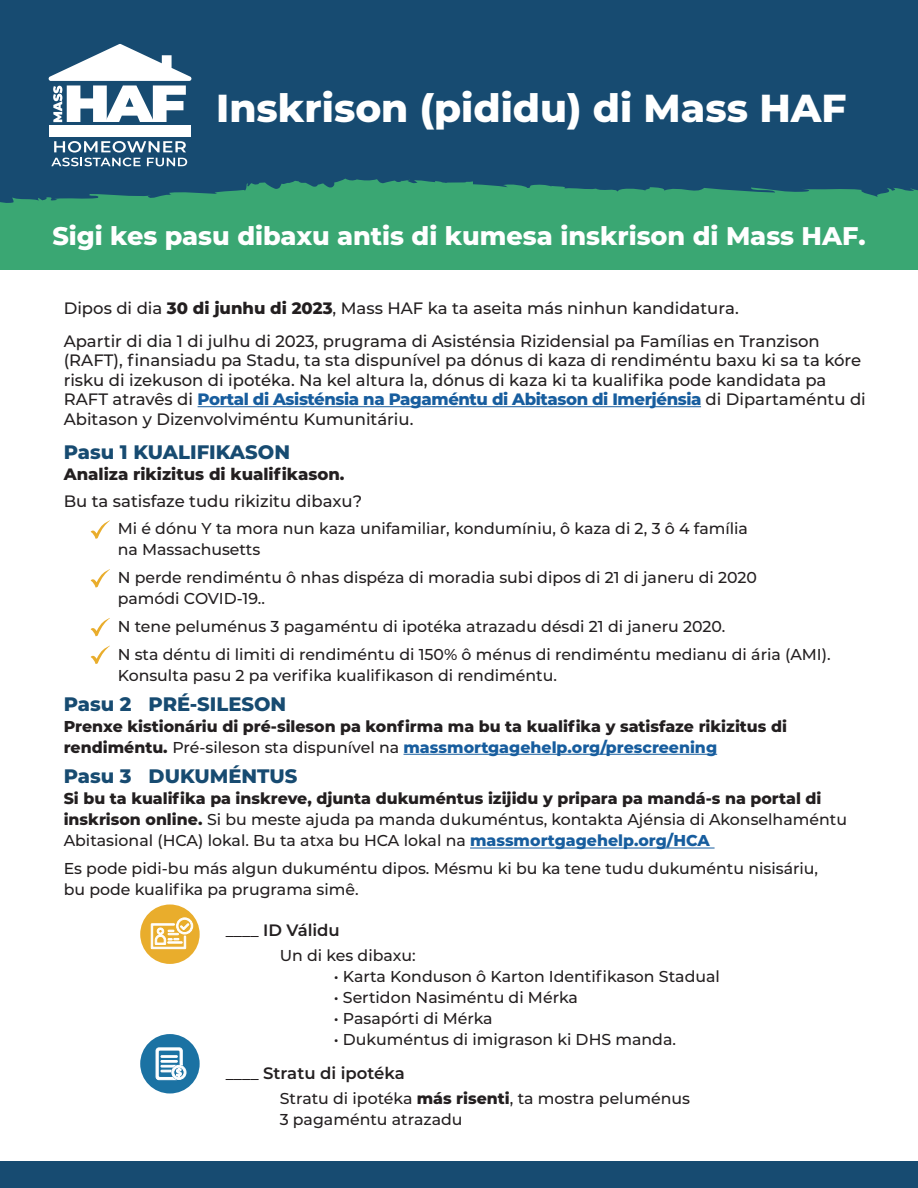
<style>
.page{position:relative;width:918px;height:1188px;background:#fff}
.page>*{position:absolute;margin:0;border:0;box-sizing:border-box;transform-origin:0 0}
.t1{font:800 39px "Montserrat";color:#fff}
.t2{font:800 25.5px "Montserrat";color:#fff}
.t3{font:800 19.5px "Montserrat";color:#174b71}
.t4{font:500 16.5px/19.5px "Montserrat";color:#231f20}
.t5{font:800 16.5px "Montserrat";color:#231f20}
.t6{font:600 16.5px "Montserrat";color:#231f20}
.t7{font:500 15.75px/21px "Montserrat";color:#231f20}
.t8{font:800 15.75px/21px "Montserrat";color:#231f20}
.s1{font-weight:800}
.s2{font-weight:800;color:#175d9e}
.s3{font-weight:500}
.s4{color:#175d9e}
</style>
<div class="page">
<div style="left:0;top:166px;width:918px;height:104px;background:#3aa773"></div>
<svg style="left:0;top:0;width:918px;height:203px;fill:#174b71"></svg>
<hr style="left:198px;top:406px;width:503px;height:1px;background:#175d9e">
<hr style="left:404px;top:754px;width:313px;height:1px;background:#175d9e">
<hr style="left:470px;top:848px;width:245px;height:1px;background:#175d9e">
<svg style="left:90px;top:520px;width:20px;height:19px"></svg>
<svg style="left:90px;top:569px;width:20px;height:19px"></svg>
<svg style="left:90px;top:618px;width:20px;height:18px"></svg>
<svg style="left:90px;top:646px;width:20px;height:18px"></svg>
<div style="left:0;top:1162px;width:918px;height:26px;background:#174b71"></div>
<div style="left:140px;top:904px;width:60px;height:60px;background:#e9ad2c;border-radius:50%"></div>
<svg style="left:151px;top:917px;width:42px;height:32px"></svg>
<div style="left:140px;top:1034px;width:60px;height:60px;background:#1b72a3;border-radius:50%"></div>
<svg style="left:156px;top:1047px;width:30px;height:33px"></svg>
<div style="left:50px;top:125px;width:141px;height:11px;background:#fff"></div>
<svg style="left:51px;top:141px;width:136px;height:25px"></svg>
<svg style="left:48px;top:44px;width:144px;height:78px"></svg>
<h1 class="t1" style="left:216px;top:80px;width:632px">Inskrison (pididu) di Mass HAF</h1>
<h2 class="t2" style="left:52px;top:217px;width:815px">Sigi kes pasu dibaxu antis di kumesa inskrison di Mass HAF.</h2>
<p class="t4" style="left:64px;top:291px;width:758px;line-height:33px">Dipos di dia <span class="s1">30 di junhu di 2023</span>, Mass HAF ka ta aseita más ninhun kandidatura.<br>Apartir di dia 1 di julhu di 2023, prugrama di Asisténsia Rizidensial pa Famílias en Tranzison</p>
<p class="t4" style="left:64px;top:350px;width:804px">(RAFT), finansiadu pa Stadu, ta sta dispunível pa dónus di kaza di rendiméntu baxu ki sa ta kóre risku di izekuson di ipotéka. Na kel altura la, dónus di kaza ki ta kualifika pode kandidata pa RAFT atravês di <span class="s2">Portal di Asisténsia na Pagaméntu di Abitason di Imerjénsia</span> di Dipartaméntu di Abitason y Dizenvolviméntu Kumunitáriu.</p>
<p class="t3" style="left:64px;top:438px;width:228px">Pasu 1 KUALIFIKASON</p>
<p class="t5" style="left:64px;top:462px;width:282px">Analiza rikizitus di kualifikason.</p>
<p class="t4" style="left:64px;top:490px;width:300px">Bu ta satisfaze tudu rikizitu dibaxu?</p>
<p class="t7" style="left:118px;top:518px;width:632px">Mi é dónu Y ta mora nun kaza unifamiliar, kondumíniu, ô kaza di 2, 3 ô 4 família na Massachusetts</p>
<p class="t7" style="left:118px;top:566px;width:641px">N perde rendiméntu ô nhas dispéza di moradia subi dipos di 21 di janeru di 2020 pamódi COVID-19..</p>
<p class="t7" style="left:118px;top:612px;width:715px;line-height:27.8px">N tene peluménus 3 pagaméntu di ipotéka atrazadu désdi 21 di janeru 2020.<br>N sta déntu di limiti di rendiméntu di 150% ô ménus di rendiméntu medianu di ária (AMI).</p>
<p class="t7" style="left:118px;top:664px;width:441px">Konsulta pasu 2 pa verifika kualifikason di rendiméntu.</p>
<p class="t3" style="left:64px;top:689px;width:224px">Pasu 2 PRÉ-SILESON</p>
<p class="t8" style="left:64px;top:715px;width:725px">Prenxe kistionáriu di pré-sileson pa konfirma ma bu ta kualifika y satisfaze rikizitus di rendiméntu. <span class="s3">Pré-sileson sta dispunível na</span> <span class="s4">massmortgagehelp.org/prescreening</span></p>
<p class="t3" style="left:64px;top:762px;width:235px">Pasu 3 DUKUMÉNTUS</p>
<p class="t7" style="left:64px;top:788px;width:785px"><span class="s1">Si bu ta kualifika pa inskreve, djunta dukuméntus izijidu y pripara pa mandá-s na portal di inskrison online.</span> Si bu meste ajuda pa manda dukuméntus, kontakta Ajénsia di Akonselhaméntu<br>Abitasional (HCA) lokal. Bu ta atxa bu HCA lokal na <span class="s2">massmortgagehelp.org/HCA</span></p>
<p class="t7" style="left:64px;top:857px;width:756px">Es pode pidi-bu más algun dukuméntu dipos. Mésmu ki bu ka tene tudu dukuméntu nisisáriu, bu pode kualifika pa prugrama simê.</p>
<p class="t6" style="left:226px;top:918px;width:116px"><span class="s3">____</span> ID Válidu</p>
<p class="t7" style="left:280px;top:944px;width:137px">Un di kes dibaxu:</p>
<p class="t7" style="left:334px;top:965px;width:388px">• Karta Konduson ô Karton Identifikason Stadual</p>
<p class="t7" style="left:334px;top:986px;width:246px">• Sertidon Nasiméntu di Mérka</p>
<p class="t7" style="left:334px;top:1007px;width:160px">• Pasapórti di Mérka</p>
<p class="t7" style="left:334px;top:1028px;width:344px">• Dukuméntus di imigrason ki DHS manda.</p>
<p class="t6" style="left:226px;top:1061px;width:181px"><span class="s3">____</span> Stratu di ipotéka</p>
<p class="t7" style="left:280px;top:1088px;width:412px">Stratu di ipotéka <span class="s1">más risenti</span>, ta mostra peluménus<br>3 pagaméntu atrazadu</p>
</div>
